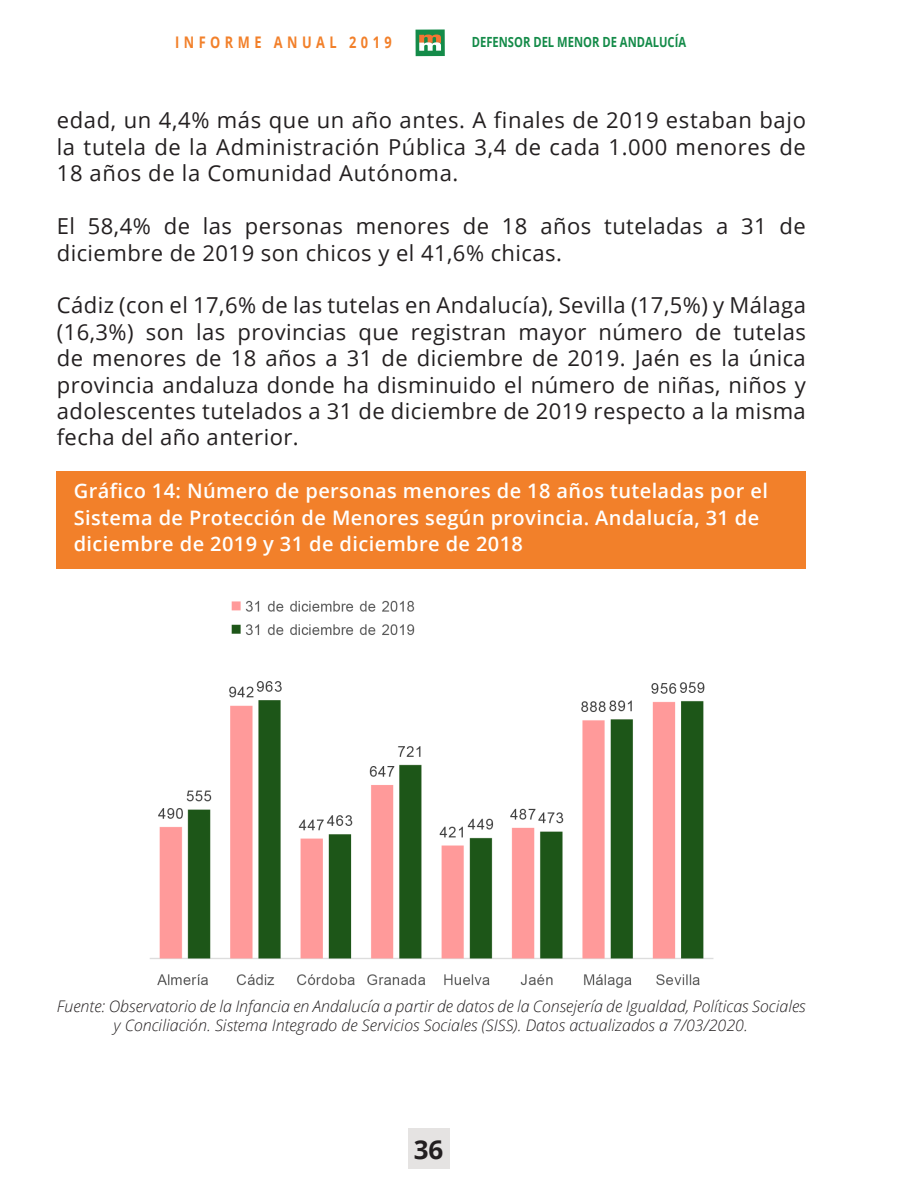
<style>
.page{position:relative;width:908px;height:1191px;background:#fff}
.page>*{position:absolute;margin:0;border:0;box-sizing:border-box;transform-origin:0 0}
.t1{font:700 26px "Open Sans";color:#231f20}
.t2{font:22px/26.4px "Open Sans";letter-spacing:.02em;color:#231f20;text-align:justify}
.TITULO_GRÁFICO{font:600 20px/26.4px "Open Sans";letter-spacing:.02em;color:#fff}
.Pie_Tabla{font:italic 300 16px/19.2px "Open Sans";color:#231f20;text-align:center}
.t3{font:700 16px "Open Sans";letter-spacing:.35em;color:#f2802a;scale:.8 1}
.t4{font:700 14px "Open Sans";color:#148b49;scale:.8 1}
</style>
<div class="page">
<div style="left:408px;top:1128px;width:41px;height:41px;background:#e5e3e2"></div>
<div style="left:415px;top:29px;width:29px;height:27px;background:#148b49"></div>
<svg style="left:419px;top:35px;width:22px;height:16px"></svg>
<div style="left:57px;top:471px;width:748px;height:98px;background:#f2802a"></div>
<img style="left:150px;top:600px;width:564px;height:388px">
<p class="t3" style="left:175px;top:31px;width:272px">INFORME ANUAL 2019</p>
<p class="t4" style="left:471px;top:32px;width:269px">DEFENSOR DEL MENOR DE ANDALUCÍA</p>
<p class="t2" style="left:57px;top:107px;width:750px">edad, un 4,4% más que un año antes. A finales de 2019 estaban bajo la tutela de la Administración Pública 3,4 de cada 1.000 menores de 18 años de la Comunidad Autónoma.</p>
<p class="t2" style="left:57px;top:212px;width:750px">El 58,4% de las personas menores de 18 años tuteladas a 31 de diciembre de 2019 son chicos y el 41,6% chicas.</p>
<p class="t2" style="left:57px;top:292px;width:750px">Cádiz (con el 17,6% de las tutelas en Andalucía), Sevilla (17,5%) y Málaga (16,3%) son las provincias que registran mayor número de tutelas de menores de 18 años a 31 de diciembre de 2019. Jaén es la única provincia andaluza donde ha disminuido el número de niñas, niños y adolescentes tutelados a 31 de diciembre de 2019 respecto a la misma fecha del año anterior.</p>
<p class="TITULO_GRÁFICO" style="left:74px;top:477px;width:695px">Gráfico 14: Número de personas menores de 18 años tuteladas por el<br>Sistema de Protección de Menores según provincia. Andalucía, 31 de diciembre de 2019 y 31 de diciembre de 2018</p>
<p class="Pie_Tabla" style="left:57px;top:995px;width:750px">Fuente: Observatorio de la Infancia en Andalucía a partir de datos de la Consejería de Igualdad, Políticas Sociales y Conciliación. Sistema Integrado de Servicios Sociales (SISS). Datos actualizados a 7/03/2020.</p>
<p class="t1" style="left:413px;top:1131px;width:31px">36</p>
</div>
